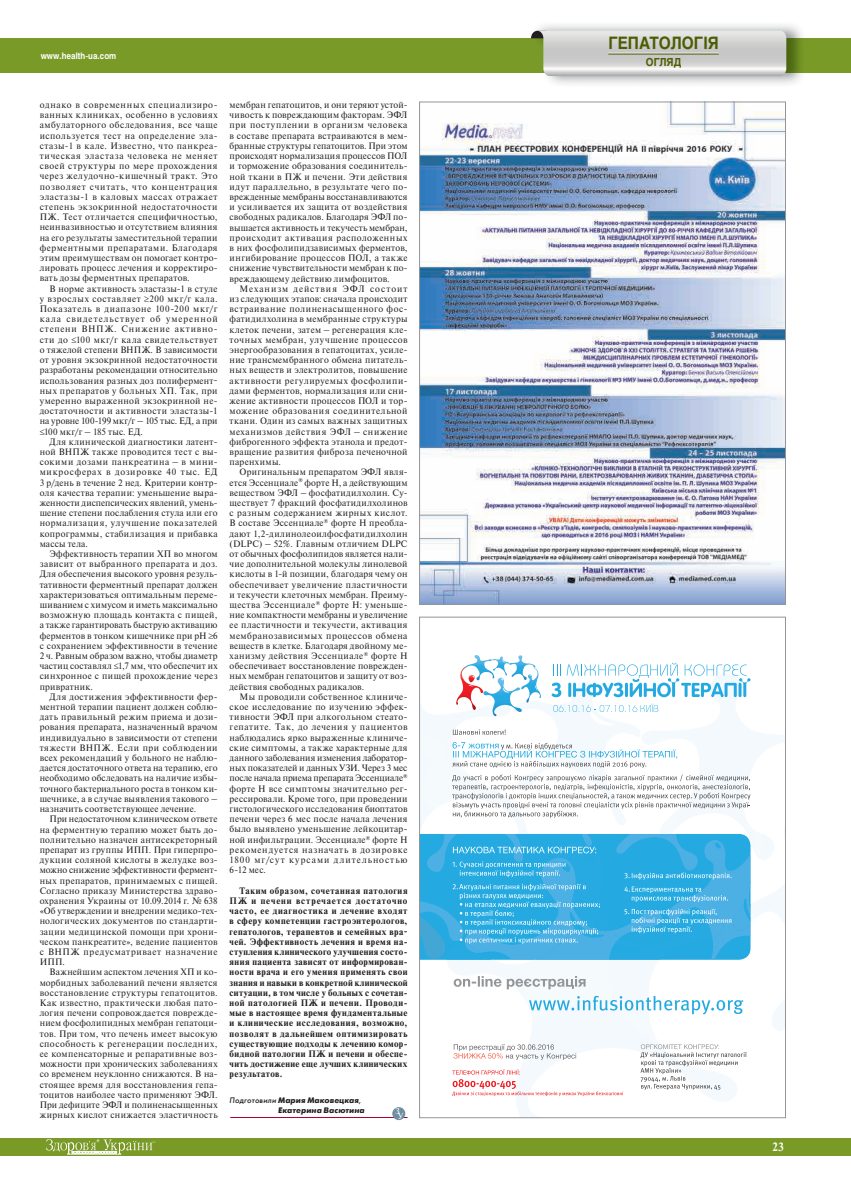
<style>
.page{position:relative;width:851px;height:1191px;background:#fff}
.page>*{position:absolute;margin:0;border:0;box-sizing:border-box;transform-origin:0 0}
.t1{font:700 17px "Helios";color:#4b5c02;scale:.9 1}
.t2{font:700 12px "Newton C";color:#fff;scale:.9 1}
.t3{font:700 11px "Helios";color:#4b5c02;scale:.9 1}
.t4{font:9.3px/10.2px "Newton C";letter-spacing:.035em;color:#231f20;text-align:justify}
.t5{font:700 9.3px/10.2px "Newton C";letter-spacing:.045em;color:#231f20;text-align:justify}
.t6{font:700 9px "Helios";letter-spacing:.005em;color:#fff;scale:.88 1}
.t7{font:8.6px "Newton C";color:#fff;scale:.95 1}
.t8{font:italic 700 8px/10.2px "Futuris C";letter-spacing:.02em;color:#231f20}
.s1{font-weight:400}
</style>
<div class="page">
<div style="left:0;top:1138px;width:14px;height:17px;background:#799a27"></div>
<div style="left:14px;top:1138px;width:836px;height:17px;background:#799a27"></div>
<svg style="left:46px;top:1139px;width:109px;height:15px"></svg>
<div style="left:0;top:38px;width:14px;height:34px;background:#799a27"></div>
<div style="left:14px;top:38px;width:836px;height:34px;background:#799a27"></div>
<img style="left:536px;top:25px;width:269px;height:59px">
<img style="left:786px;top:38px;width:19px;height:34px">
<svg style="left:531px;top:31px;width:255px;height:45px"></svg>
<hr style="left:608px;top:53px;width:110px;height:1px;background:#fff">
<hr style="left:608px;top:54px;width:110px;height:1px;background:#4b5c02">
<hr style="left:230px;top:1117px;width:177px;height:1px;background:#a80330">
<div style="left:392px;top:1107px;width:13px;height:13px;background:#6f8ea2;border-radius:50%"></div>
<img style="left:421px;top:104px;width:362px;height:498px">
<svg style="left:494px;top:1096px;width:240px;height:20px"></svg>
<svg style="left:421px;top:655px;width:362px;height:441px"></svg>
<p class="t6" style="left:41px;top:50px;width:87px">www.health-ua.com</p>
<p class="t4" style="left:40px;top:100px;width:179px">однако в современных специализиро&shy;ванных клиниках, особенно в условиях амбулаторного обследования, все чаще используется тест на определение эла&shy;стазы-1 в кале. Известно, что панкреа&shy;тическая эластаза человека не меняет своей структуры по мере прохождения через желудочно-кишечный тракт. Это позволяет считать, что концентрация эластазы-1 в каловых массах отражает степень экзокринной недостаточности ПЖ. Тест отличается специфичностью, неинвазивностью и отсутствием влияния на его результаты заместительной терапии ферментными препаратами. Благодаря этим преимуществам он помогает контро&shy;лировать процесс лечения и корректиро&shy;вать дозы ферментных препаратов.</p>
<p class="t4" style="left:40px;top:283px;width:179px;text-indent:10px">В норме активность эластазы-1 в стуле у взрослых составляет ≥200 мкг/г кала.<br>Показатель в диапазоне 100-200 мкг/г кала свидетельствует об умеренной степени ВНПЖ. Снижение активно&shy;сти до ≤100 мкг/г кала свидетельствует о тяже лой степени ВНПЖ. В зависимости от уровня экзокринной недостаточности разработаны рекомендации относительно использования разных доз полифермент&shy;ных препаратов у больных ХП. Так, при умеренно выраженной экзокринной не&shy;достаточности и активности эластазы-1 на уровне 100-199 мкг/г – 105 тыс. ЕД, а при ≤100 мкг/г – 185 тыс. ЕД.</p>
<p class="t4" style="left:40px;top:436px;width:179px;text-indent:10px">Для клинической диагностики латент&shy;ной ВНПЖ также проводится тест с вы&shy;сокими дозами панкреатина – в мини&shy;микросферах в дозировке 40 тыс. ЕД 3 р/день в течение 2 нед. Критерии контр&shy;оля качества терапии: уменьшение выра&shy;женности диспепсических явлений, умень&shy;шение степени послабления стула или его нормализация, улучшение показателей копрограммы, стабилизация и прибавка массы тела.</p>
<p class="t4" style="left:40px;top:549px;width:179px;text-indent:10px">Эффективность терапии ХП во многом зависит от выбранного препарата и доз.<br>Для обеспечения высокого уровня резуль&shy;тативности ферментный препарат должен характеризоваться оптимальным переме&shy;шиванием с химусом и иметь максимально возможную площадь контакта с пищей, а также гарантировать быструю активацию ферментов в тонком кишечнике при рН ≥6 с сохранением эффективности в течение 2 ч. Равным образом важно, чтобы диаметр частиц составлял ≤1,7 мм, что обеспечит их синхронное с пищей прохождение через привратник.</p>
<p class="t4" style="left:40px;top:691px;width:179px;text-indent:10px">Для достижения эффективности фер&shy;ментной терапии пациент должен соблю&shy;дать правильный режим приема и дози&shy;рования препарата, назначенный врачом индивидуально в зависимости от степени тяжести ВНПЖ. Если при соблюдении всех рекомендаций у больного не наблю&shy;дается достаточного ответа на терапию, его необходимо обследовать на наличие избы&shy;точного бактериального роста в тонком ки&shy;шечнике, а в случае выявления такового – назначить соответствующее лечение.</p>
<p class="t4" style="left:40px;top:814px;width:179px;text-indent:10px">При недостаточном клиническом ответе на ферментную терапию может быть до&shy;полнительно назначен антисекреторный препарат из группы ИПП. При гиперпро&shy;дукции соляной кислоты в желудке воз&shy;можно снижение эффективности фермент&shy;ных препаратов, принимаемых с пищей.<br>Согласно приказу Министерства здраво&shy;охранения Украины от 10.09.2014 г. № 638 «Об утверждении и внедрении медико-тех&shy;нологических документов по стандарти&shy;зации медицинской помощи при хрони&shy;ческом панкреатите», ведение пациентов с ВНПЖ предусматривает назначение ИПП.</p>
<p class="t4" style="left:40px;top:967px;width:179px;text-indent:10px">Важнейшим аспектом лечения ХП и ко&shy;морбидных заболеваний печени является восстановление структуры гепатоцитов.<br>Как известно, практически любая пато&shy;логия печени сопровождается поврежде&shy;нием фосфолипидных мембран гепатоци&shy;тов. При том, что печень имеет высокую способность к регенерации последних, ее компенсаторные и репаративные воз&shy;можности при хронических заболеваниях со временем неуклонно снижаются. В на&shy;стоящее время для восстановления гепа&shy;тоцитов наиболее часто применяют ЭФЛ.<br>При дефиците ЭФЛ и полиненасыщенных жирных кислот снижается эластичность</p>
<p class="t4" style="left:229px;top:100px;width:179px">мембран гепатоцитов, и они теряют устой&shy;чивость к повреждающим факторам. ЭФЛ при поступлении в организм человека в составе препарата встраиваются в мем&shy;бранные структуры гепатоцитов. При этом происходят нормализация процессов ПОЛ и торможение образования соединитель&shy;ной ткани в ПЖ и печени. Эти действия идут параллельно, в результате чего по&shy;врежденные мембраны восстанавливаются и усиливается их защита от воздействия свободных радикалов. Благодаря ЭФЛ по&shy;вышается активность и текучесть мембран, происходит активация расположенных в них фосфолипидзависимых ферментов, ингибирование процессов ПОЛ, а также снижение чувствительности мембран к по&shy;вреждающему действию лимфоцитов.</p>
<p class="t4" style="left:229px;top:283px;width:179px;text-indent:10px">Механизм действия ЭФЛ состоит из следующих этапов: сначала происходит встраивание полиненасыщенного фос&shy;фатидилхолина в мембранные структуры клеток печени, затем – регенерация кле&shy;точных мембран, улучшение процессов энергообразования в гепатоцитах, усиле&shy;ние трансмембранного обмена питатель&shy;ных веществ и электролитов, повышение активности регулируемых фосфолипи&shy;дами ферментов, нормализация или сни&shy;жение активности процессов ПОЛ и тор&shy;можение образования соединительной ткани. Один из самых важных защитных механизмов действия ЭФЛ – снижение фиброгенного эффекта этанола и предот&shy;вращение развития фиброза печеночной паренхимы.</p>
<p class="t4" style="left:229px;top:467px;width:179px;text-indent:10px">Оригинальным препаратом ЭФЛ явля&shy;ется Эссенциале<sup>®</sup> форте Н, а действующим веществом ЭФЛ – фосфатидилхолин. Су&shy;ществует 7 фракций фосфатидилхолинов с разным содержанием жирных кислот.<br>В составе Эссенциале<sup>®</sup> форте Н преобла&shy;дают 1,2-дилинолеоилфосфатидилхолин (DLPC) – 52%. Главным отличием DLPC от обычных фосфолипидов является нали&shy;чие дополнительной молекулы линолевой кислоты в 1-й позиции, благодаря чему он обеспечивает увеличение пластичности и текучести клеточных мембран. Преиму&shy;щества Эссенциале<sup>®</sup> форте Н: уменьше&shy;ние компактности мембраны и увеличение ее пластичности и текучести, активация мембранозависимых процессов обмена веществ в клетке. Благодаря двойному ме&shy;ханизму действия Эссенциале<sup>®</sup> форте Н обеспечивает восстановление поврежден&shy;ных мембран гепатоцитов и защиту от воз&shy;действия свободных радикалов.</p>
<p class="t4" style="left:229px;top:691px;width:179px;text-indent:10px">Мы проводили собственное клиниче&shy;ское исследование по изучению эффек&shy;тивности ЭФЛ при алкогольном стеато&shy;гепатите. Так, до лечения у пациентов наблюдались ярко выраженные клиниче&shy;ские симптомы, а также характерные для данного заболевания изменения лаборатор&shy;ных показателей и данных УЗИ. Через 3 мес после начала приема препарата Эссенциале<sup>® </sup>форте Н все симптомы значительно рег&shy;рессировали. Кроме того, при проведении гистологического исследования биоптатов печени через 6 мес после начала лечения было выявлено уменьшение лейкоцитар&shy;ной инфильтрации. Эссенциале<sup>®</sup> форте Н рекомендуется назначать в дозировке 1800 мг/сут курсами длительностью 6-12 мес.</p>
<p class="t5" style="left:229px;top:885px;width:179px;text-indent:10px">Таким образом, сочетанная патология ПЖ и печени встречается достаточно часто, ее диагностика и лечение входят в сферу компетенции гастроэнтерологов, гепатологов, терапевтов и семейных вра&shy;чей. Эффективность лечения и время на&shy;ступления клинического улучшения состо&shy;яния пациента зависят от информирован&shy;ности врача и его умения применять свои знания и навыки в конкретной клинической ситуации, в том числе у больных с сочетан&shy;ной патологией ПЖ и печени. Проводи&shy;мые в настоящее время фундаментальные и клинические исследования, возможно, позволят в дальнейшем оптимизировать существующие подходы к лечению комор&shy;бидной патологии ПЖ и печени и обеспе&shy;чить достижение еще лучших клинических результатов.</p>
<p class="t8" style="left:278px;top:1095px;width:88px;text-indent:-48px"><span class="s1">Подготовили</span> Мария Маковецкая<span class="s1">,<br></span>Екатерина Васютина</p>
<p class="t7" style="left:395px;top:1106px;width:6px">З</p>
<p class="t7" style="left:398px;top:1111px;width:7px">У</p>
<h1 class="t1" style="left:608px;top:33px;width:124px">ГЕПАТОЛОГІЯ</h1>
<p class="t3" style="left:645px;top:56px;width:41px">ОГЛЯД</p>
<p class="t2" style="left:772px;top:1140px;width:14px">23</p>
</div>
